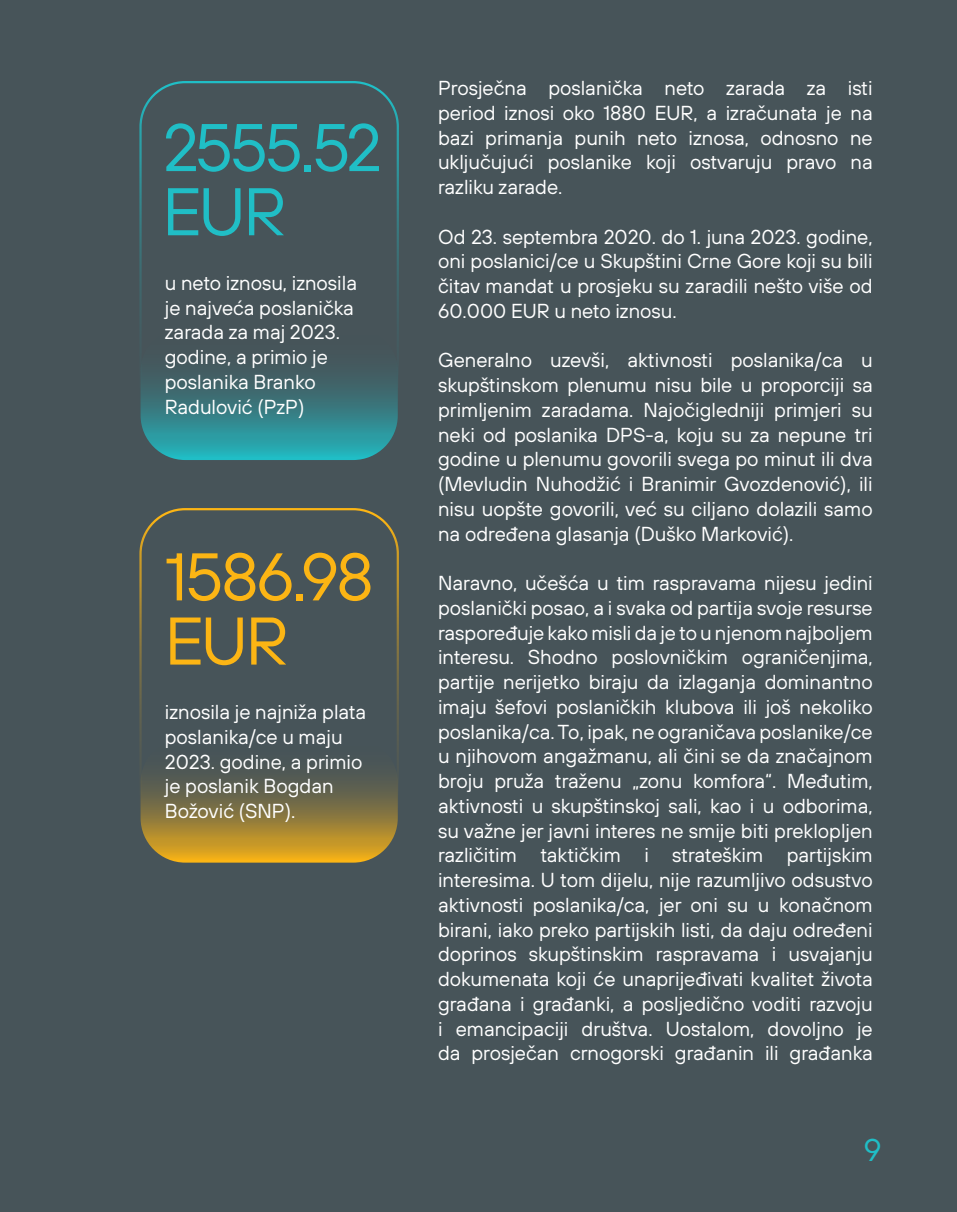
<style>
.page{position:relative;width:957px;height:1212px;background:#475459}
.page>*{position:absolute;margin:0;border:0;box-sizing:border-box;transform-origin:0 0}
.t1{font:67.27px/64.1px "TT Hoves";letter-spacing:-.045em;color:#20bec6}
.t2{font:67.27px/64.1px "TT Hoves";letter-spacing:-.035em;color:#fcb514}
.t3{font:31.5px "TT Hoves";color:#20bec6}
.t4{font:20.25px/24.8px "TT Hoves";color:#fff;text-align:justify}
</style>
<div class="page">
<svg style="left:141px;top:327px;width:257px;height:133px"></svg>
<div style="left:139px;top:81px;width:260px;height:380px;border:2px solid #20bec6;border-radius:45px"></div>
<svg style="left:141px;top:738px;width:257px;height:125px"></svg>
<div style="left:139px;top:508px;width:260px;height:356px;border:2px solid #fcb514;border-radius:45px"></div>
<h1 class="t1" style="left:163px;top:115px;width:220px">2555.52<br>EUR</h1>
<p class="t4" style="left:165px;top:270px;width:194px;text-align:left">u neto iznosu, iznosila je najveća poslanička zarada za maj 2023. godine, a primio je poslanika Branko<br>Radulović (PzP)</p>
<h1 class="t2" style="left:165px;top:544px;width:210px">1586.98<br>EUR</h1>
<p class="t4" style="left:165px;top:699px;width:203px;text-align:left">iznosila je najniža plata poslanika/ce u maju<br>2023. godine, a primio je poslanik Bogdan<br>Božović (SNP).</p>
<p class="t4" style="left:438px;top:75px;width:436px">Prosječna poslanička neto zarada za isti period iznosi oko 1880 EUR, a izračunata je na bazi primanja punih neto iznosa, odnosno ne uključujući poslanike koji ostvaruju pravo na razliku zarade.</p>
<p class="t4" style="left:438px;top:224px;width:436px">Od 23. septembra 2020. do 1. juna 2023. godine, oni poslanici/ce u Skupštini Crne Gore koji su bili čitav mandat u prosjeku su zaradili nešto više od 60.000 EUR u neto iznosu.</p>
<p class="t4" style="left:438px;top:348px;width:436px">Generalno uzevši, aktivnosti poslanika/ca u skupštinskom plenumu nisu bile u proporciji sa primljenim zaradama. Najočigledniji primjeri su neki od poslanika DPS-a, koju su za nepune tri godine u plenumu govorili svega po minut ili dva (Mevludin Nuhodžić i Branimir Gvozdenović), ili nisu uopšte govorili, već su ciljano dolazili samo na određena glasanja (Duško Marković).</p>
<p class="t4" style="left:438px;top:570px;width:436px">Naravno, učešća u tim raspravama nijesu jedini poslanički posao, a i svaka od partija svoje resurse raspoređuje kako misli da je to u njenom najboljem interesu. Shodno poslovničkim ograničenjima, partije nerijetko biraju da izlaganja dominantno imaju šefovi poslaničkih klubova ili još nekoliko poslanika/ca. To, ipak, ne ograničava poslanike/ce u njihovom angažmanu, ali čini se da značajnom broju pruža traženu „zonu komfora“. Međutim, aktivnosti u skupštinskoj sali, kao i u odborima, su važne jer javni interes ne smije biti preklopljen različitim taktičkim i strateškim partijskim interesima. U tom dijelu, nije razumljivo odsustvo aktivnosti poslanika/ca, jer oni su u konačnom birani, iako preko partijskih listi, da daju određeni doprinos skupštinskim raspravama i usvajanju dokumenata koji će unaprijeđivati kvalitet života građana i građanki, a posljedično voditi razvoju i emancipaciji društva. Uostalom, dovoljno je da prosječan crnogorski građanin ili građanka</p>
<h2 class="t3" style="left:864px;top:1130px;width:19px">9</h2>
</div>
